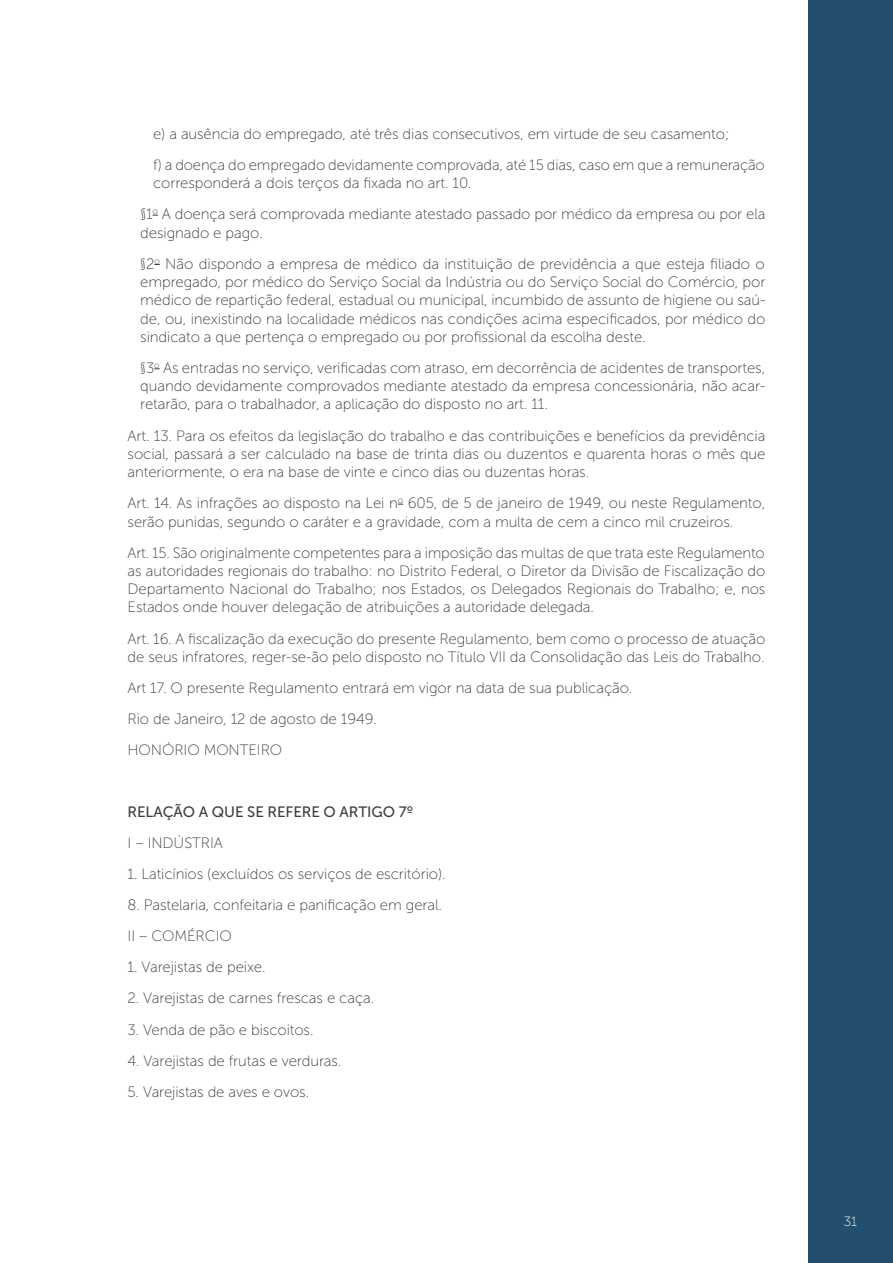
<style>
.page{position:relative;width:893px;height:1263px;background:#fff}
.page>*{position:absolute;margin:0;border:0;box-sizing:border-box;transform-origin:0 0}
.t1{font:15px/18.3px "Museo Sans 100";letter-spacing:-.005em;color:#3e3e3f}
.t2{font:15px "Museo Sans 500";letter-spacing:-.005em;color:#3e3e3f}
.t3{font:13.5px "Museo Sans 100";color:#fff}
</style>
<div class="page">
<div style="left:808px;top:0;width:85px;height:1263px;background:#234e6e"></div>
<p class="t1" style="left:153px;top:118px;width:613px;line-height:31px">e) a ausência do empregado, até três dias consecutivos, em virtude de seu casamento;<br>f) a doença do empregado devidamente comprovada, até 15 dias, caso em que a remuneração</p>
<p class="t1" style="left:140px;top:168px;width:627px;line-height:31px;text-indent:13px">corresponderá a dois terços da fixada no art. 10.<br>§1<sup>o</sup> A doença será comprovada mediante atestado passado por médico da empresa ou por ela</p>
<p class="t1" style="left:140px;top:217px;width:626px;line-height:31px">designado e pago.<br>§2<sup>o</sup> Não dispondo a empresa de médico da instituição de previdência a que esteja filiado o</p>
<p class="t1" style="left:140px;top:273px;width:627px;text-align:justify">empregado, por médico do Serviço Social da Indústria ou do Serviço Social do Comércio, por médico de repartição federal, estadual ou municipal, incumbido de assunto de higiene ou saú&shy;de, ou, inexistindo na localidade médicos nas condições acima especificados, por médico do sindicato a que pertença o empregado ou por profissional da escolha deste.</p>
<p class="t1" style="left:140px;top:359px;width:626px;text-align:justify">§3<sup>o</sup> As entradas no serviço, verificadas com atraso, em decorrência de acidentes de transportes, quando devidamente comprovados mediante atestado da empresa concessionária, não acar&shy;retarão, para o trabalhador, a aplicação do disposto no art. 11.</p>
<p class="t1" style="left:128px;top:426px;width:639px;text-align:justify">Art. 13. Para os efeitos da legislação do trabalho e das contribuições e benefícios da previdência social, passará a ser calculado na base de trinta dias ou duzentos e quarenta horas o mês que anteriormente, o era na base de vinte e cinco dias ou duzentas horas.</p>
<p class="t1" style="left:128px;top:494px;width:639px">Art. 14. As infrações ao disposto na Lei n<sup>o</sup> 605, de 5 de janeiro de 1949, ou neste Regulamento, serão punidas, segundo o caráter e a gravidade, com a multa de cem a cinco mil cruzeiros.</p>
<p class="t1" style="left:128px;top:543px;width:639px;text-align:justify">Art. 15. São originalmente competentes para a imposição das multas de que trata este Regulamento as autoridades regionais do trabalho: no Distrito Federal, o Diretor da Divisão de Fiscalização do Departamento Nacional do Trabalho; nos Estados, os Delegados Regionais do Trabalho; e, nos Estados onde houver delegação de atribuições a autoridade delegada.</p>
<p class="t1" style="left:128px;top:629px;width:639px">Art. 16. A fiscalização da execução do presente Regulamento, bem como o processo de atuação de seus infratores, reger-se-ão pelo disposto no Título VII da Consolidação das Leis do Trabalho.</p>
<p class="t1" style="left:128px;top:672px;width:506px;line-height:31px">Art 17. O presente Regulamento entrará em vigor na data de sua publicação.<br>Rio de Janeiro, 12 de agosto de 1949.<br>HONÓRIO MONTEIRO</p>
<p class="t2" style="left:128px;top:804px;width:287px">RELAÇÃO A QUE SE REFERE O ARTIGO 7º</p>
<p class="t1" style="left:128px;top:834px;width:97px">I – INDÚSTRIA</p>
<p class="t1" style="left:128px;top:865px;width:320px">1. Laticínios (excluídos os serviços de escritório).</p>
<p class="t1" style="left:128px;top:890px;width:316px;line-height:31px">8. Pastelaria, confeitaria e panificação em geral.<br>II – COMÉRCIO</p>
<p class="t1" style="left:128px;top:958px;width:140px">1. Varejistas de peixe.</p>
<p class="t1" style="left:128px;top:989px;width:248px">2. Varejistas de carnes frescas e caça.</p>
<p class="t1" style="left:128px;top:1020px;width:188px">3. Venda de pão e biscoitos.</p>
<p class="t1" style="left:128px;top:1051px;width:215px">4. Varejistas de frutas e verduras.</p>
<p class="t1" style="left:128px;top:1082px;width:183px">5. Varejistas de aves e ovos.</p>
<p class="t3" style="left:844px;top:1214px;width:15px">31</p>
</div>
